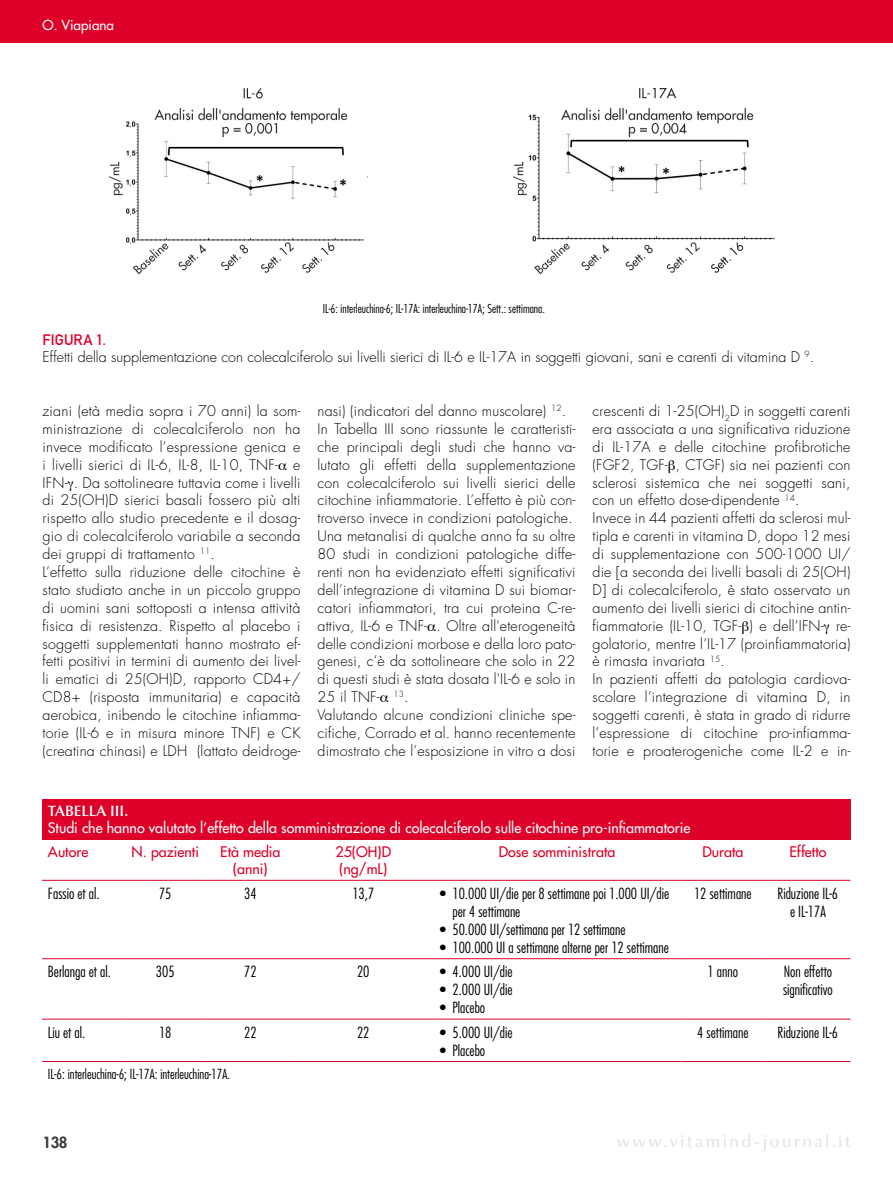
<style>
.page{position:relative;width:893px;height:1191px;background:#fff}
.page>*{position:absolute;margin:0;border:0;box-sizing:border-box;transform-origin:0 0}
.t1{font:300 condensed 15px/18px "Futura Std";color:#000}
.t2{font:600 15px "Optima LT Std";color:#fff}
.t3{font:15px "DIN Mittelschrift Std";letter-spacing:.005em;color:#dd0028}
.t4{font:800 15px "Futura Std";color:#3a3a39}
.t5{font:300 14.25px/17.9px "Futura Std";letter-spacing:.015em;color:#000}
.t6{font:500 14.25px/23.7px "Futura Std";color:#fff}
.t7{font:500 14.25px/17.1px "Futura Std";color:#dd0028;text-align:center}
.t8{font:300 condensed 13.5px "Futura Std";color:#000}
.t9{font:500 13.5px "Futura Std";color:#fff}
.t10{font:300 condensed 12px "Futura Std";color:#000}
.s1{color:#dd0028}
</style>
<div class="page">
<div style="left:0;top:0;width:893px;height:43px;background:#dd0028"></div>
<svg style="left:617px;top:1134px;width:233px;height:17px"></svg>
<div style="left:42px;top:799px;width:808px;height:40px;background:#dd0028"></div>
<hr style="left:42px;top:958px;width:81px;height:1px;background:#dd0028">
<hr style="left:123px;top:958px;width:85px;height:1px;background:#dd0028">
<hr style="left:208px;top:958px;width:85px;height:1px;background:#dd0028">
<hr style="left:293px;top:958px;width:141px;height:1px;background:#dd0028">
<hr style="left:434px;top:958px;width:246px;height:1px;background:#dd0028">
<hr style="left:680px;top:958px;width:85px;height:1px;background:#dd0028">
<hr style="left:765px;top:958px;width:85px;height:1px;background:#dd0028">
<hr style="left:42px;top:1018px;width:81px;height:1px;background:#dd0028">
<hr style="left:123px;top:1018px;width:85px;height:1px;background:#dd0028">
<hr style="left:208px;top:1018px;width:85px;height:1px;background:#dd0028">
<hr style="left:293px;top:1018px;width:141px;height:1px;background:#dd0028">
<hr style="left:434px;top:1018px;width:246px;height:1px;background:#dd0028">
<hr style="left:680px;top:1018px;width:85px;height:1px;background:#dd0028">
<hr style="left:765px;top:1018px;width:85px;height:1px;background:#dd0028">
<hr style="left:42px;top:839px;width:81px;height:1px;background:#dd0028">
<hr style="left:123px;top:839px;width:85px;height:1px;background:#dd0028">
<hr style="left:208px;top:839px;width:85px;height:1px;background:#dd0028">
<hr style="left:293px;top:839px;width:141px;height:1px;background:#dd0028">
<hr style="left:434px;top:839px;width:246px;height:1px;background:#dd0028">
<hr style="left:680px;top:839px;width:85px;height:1px;background:#dd0028">
<hr style="left:765px;top:839px;width:85px;height:1px;background:#dd0028">
<hr style="left:42px;top:880px;width:81px;height:1px;background:#dd0028">
<hr style="left:123px;top:880px;width:85px;height:1px;background:#dd0028">
<hr style="left:208px;top:880px;width:85px;height:1px;background:#dd0028">
<hr style="left:293px;top:880px;width:141px;height:1px;background:#dd0028">
<hr style="left:434px;top:880px;width:246px;height:1px;background:#dd0028">
<hr style="left:680px;top:880px;width:85px;height:1px;background:#dd0028">
<hr style="left:765px;top:880px;width:85px;height:1px;background:#dd0028">
<hr style="left:42px;top:1061px;width:81px;height:1px;background:#dd0028">
<hr style="left:123px;top:1061px;width:85px;height:1px;background:#dd0028">
<hr style="left:208px;top:1061px;width:85px;height:1px;background:#dd0028">
<hr style="left:293px;top:1061px;width:141px;height:1px;background:#dd0028">
<hr style="left:434px;top:1061px;width:246px;height:1px;background:#dd0028">
<hr style="left:680px;top:1061px;width:85px;height:1px;background:#dd0028">
<hr style="left:765px;top:1061px;width:85px;height:1px;background:#dd0028">
<img style="left:513px;top:87px;width:262px;height:188px">
<img style="left:109px;top:88px;width:255px;height:187px">
<p class="t9" style="left:43px;top:17px;width:73px">O. Viapiana</p>
<p class="t10" style="left:323px;top:302px;width:223px">IL-6: interleuchina-6; IL-17A: interleuchina-17A; Sett.: settimana.</p>
<p class="t3" style="left:43px;top:330px;width:65px">FIGURA 1.</p>
<p class="t5" style="left:43px;top:348px;width:773px">Effetti della supplementazione con colecalciferolo sui livelli sierici di IL-6 e IL-17A in soggetti giovani, sani e carenti di vitamina D <sup>9</sup>.</p>
<p class="t5" style="left:43px;top:402px;width:259px">ziani (età media sopra i 70 anni) la som&shy;ministrazione di colecalciferolo non ha invece modificato l’espressione genica e i livelli sierici di IL-6, IL-8, IL-10, TNF- e IFN- . Da sottolineare tuttavia come i livelli di 25(OH)D sierici basali fossero più alti rispetto allo studio precedente e il dosag&shy;gio di colecalciferolo variabile a seconda dei gruppi di trattamento <sup>11</sup>.<br>L’effetto sulla riduzione delle citochine è stato studiato anche in un piccolo gruppo di uomini sani sottoposti a intensa attività fisica di resistenza. Rispetto al placebo i soggetti supplementati hanno mostrato ef&shy;fetti positivi in termini di aumento dei livel&shy;li ematici di 25(OH)D, rapporto CD4+/ CD8+ (risposta immunitaria) e capacità aerobica, inibendo le citochine infiamma&shy;torie (IL-6 e in misura minore TNF) e CK (creatina chinasi) e LDH (lattato deidroge-</p>
<p class="t5" style="left:317px;top:402px;width:259px">nasi) (indicatori del danno muscolare) <sup>12</sup>.<br>In Tabella III sono riassunte le caratteristi&shy;che principali degli studi che hanno va&shy;lutato gli effetti della supplementazione con colecalciferolo sui livelli sierici delle citochine infiammatorie. L’effetto è più con&shy;troverso invece in condizioni patologiche.<br>Una metanalisi di qualche anno fa su oltre 80 studi in condizioni patologiche diffe&shy;renti non ha evidenziato effetti significativi dell’integrazione di vitamina D sui biomar&shy;catori infiammatori, tra cui proteina C-re&shy;attiva, IL-6 e TNF- . Oltre all'eterogeneità delle condizioni morbose e della loro pato&shy;genesi, c’è da sottolineare che solo in 22 di questi studi è stata dosata l'IL-6 e solo in 25 il TNF- <sup>13</sup>.<br>Valutando alcune condizioni cliniche spe&shy;cifiche, Corrado et al. hanno recentemente dimostrato che l’esposizione in vitro a dosi</p>
<p class="t5" style="left:592px;top:402px;width:259px">crescenti di 1-25(OH)<sub>2</sub>D in soggetti carenti era associata a una significativa riduzione di IL-17A e delle citochine profibrotiche (FGF2, TGF- , CTGF) sia nei pazienti con sclerosi sistemica che nei soggetti sani, con un effetto dose-dipendente <sup>14</sup>.<br>Invece in 44 pazienti affetti da sclerosi mul&shy;tipla e carenti in vitamina D, dopo 12 mesi di supplementazione con 500-1000 UI/ die [a seconda dei livelli basali di 25(OH)<br>D] di colecalciferolo, è stato osservato un aumento dei livelli sierici di citochine antin&shy;fiammatorie (IL-10, TGF- ) e dell’IFN- re&shy;golatorio, mentre l’IL-17 (proinfiammatoria) è rimasta invariata <sup>15</sup>.<br>In pazienti affetti da patologia cardiova&shy;scolare l’integrazione di vitamina D, in soggetti carenti, è stata in grado di ridurre l’espressione di citochine pro-infiamma&shy;torie e proaterogeniche come IL-2 e in-</p>
<p class="t2" style="left:48px;top:802px;width:82px">TABELLA III.</p>
<p class="t6" style="left:48px;top:816px;width:644px">Studi che hanno valutato l’effetto della somministrazione di colecalciferolo sulle citochine pro-infiammatorie<br><span class="s1">A</span><span class="s1">utore</span></p>
<p class="t7" style="left:132px;top:843px;width:69px">N. pazienti</p>
<p class="t7" style="left:220px;top:843px;width:62px">Età media (anni)</p>
<p class="t7" style="left:335px;top:843px;width:57px;text-align:left">25(OH)D (ng/mL)</p>
<p class="t7" style="left:499px;top:843px;width:118px">Dose somministrata</p>
<p class="t7" style="left:702px;top:843px;width:43px">Durata</p>
<p class="t7" style="left:789px;top:843px;width:39px">Effetto</p>
<p class="t1" style="left:48px;top:884px;width:53px">Fassio et al.</p>
<p class="t1" style="left:159px;top:884px;width:14px">75</p>
<p class="t1" style="left:244px;top:884px;width:14px">34</p>
<p class="t1" style="left:352px;top:884px;width:23px">13,7</p>
<p class="t1" style="left:452px;top:884px;width:218px;text-indent:-13px">• 10.000 UI/die per 8 settimane poi 1.000 UI/die per 4 settimane</p>
<p class="t1" style="left:440px;top:920px;width:187px">• 50.000 UI/settimana per 12 settimane</p>
<p class="t1" style="left:440px;top:938px;width:231px">• 100.000 UI a settimane alterne per 12 settimane</p>
<p class="t1" style="left:48px;top:962px;width:64px">Berlanga et al.</p>
<p class="t1" style="left:156px;top:962px;width:20px">305</p>
<p class="t1" style="left:244px;top:962px;width:14px">72</p>
<p class="t1" style="left:357px;top:962px;width:14px">20</p>
<p class="t1" style="left:440px;top:962px;width:74px">• 4.000 UI/die</p>
<p class="t1" style="left:440px;top:980px;width:74px">• 2.000 UI/die</p>
<p class="t1" style="left:440px;top:998px;width:47px">• Placebo</p>
<p class="t1" style="left:48px;top:1023px;width:39px">Liu et al.</p>
<p class="t1" style="left:159px;top:1023px;width:14px">18</p>
<p class="t1" style="left:244px;top:1023px;width:14px">22</p>
<p class="t1" style="left:357px;top:1023px;width:14px">22</p>
<p class="t1" style="left:440px;top:1023px;width:74px">• 5.000 UI/die</p>
<p class="t1" style="left:440px;top:1041px;width:47px">• Placebo</p>
<p class="t8" style="left:48px;top:1065px;width:184px">IL-6: interleuchina-6; IL-17A: interleuchina-17A.</p>
<p class="t4" style="left:43px;top:1133px;width:27px">138</p>
<p class="t1" style="left:694px;top:884px;width:59px">12 settimane</p>
<p class="t1" style="left:778px;top:884px;width:62px;text-align:center">Riduzione IL-6 e IL-17A</p>
<p class="t1" style="left:708px;top:962px;width:32px">1 anno</p>
<p class="t1" style="left:783px;top:962px;width:51px">Non effetto significativo</p>
<p class="t1" style="left:697px;top:1023px;width:53px">4 settimane</p>
<p class="t1" style="left:778px;top:1023px;width:62px">Riduzione IL-6</p>
</div>
